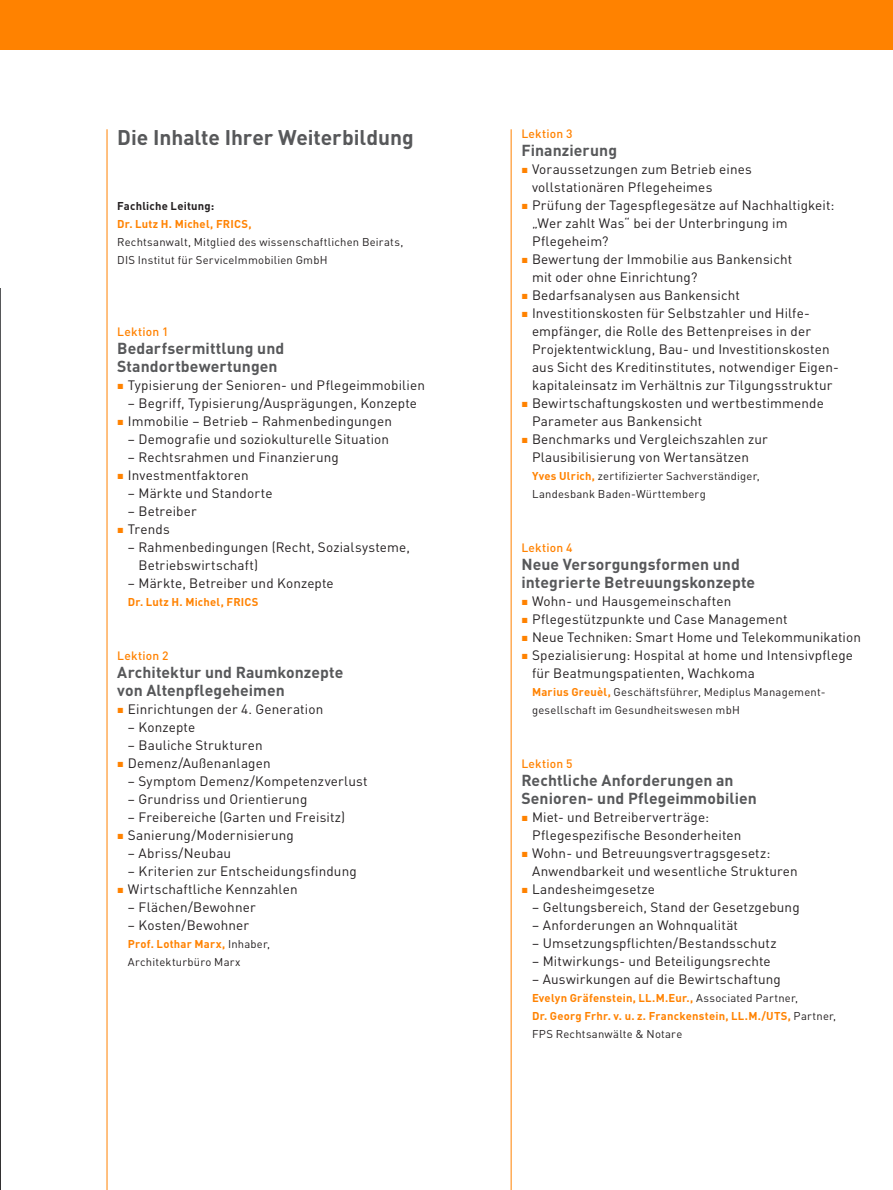
<style>
.page{position:relative;width:893px;height:1190px;background:#fff}
.page>*{position:absolute;margin:0;border:0;box-sizing:border-box;transform-origin:0 0}
.t1{font:700 21px "DIN Pro";letter-spacing:-.005em;color:#57585a}
.t2{font:700 15.75px/18px "DIN Pro";letter-spacing:.005em;color:#57585a}
.t3{font:13.5px/18px "DIN Pro";letter-spacing:.01em;color:#231f20}
.t4{font:500 12px "DIN Pro";letter-spacing:.015em;color:#ff8200}
.t5{font:11.25px/18px "DIN Pro";letter-spacing:.02em;color:#231f20}
.t6{font:700 11.25px/18px "DIN Pro";letter-spacing:.02em;color:#ff8200}
.t7{font:700 11.25px "DIN Pro";letter-spacing:.02em;color:#231f20}
.s1{color:#ff8200}
.s2{font-weight:700;color:#ff8200}
.s3{font-weight:400;color:#231f20}
</style>
<div class="page">
<svg style="left:0;top:288px;width:1px;height:902px"></svg>
<div style="left:0;top:0;width:893px;height:50px;background:#ff8200"></div>
<hr style="left:107px;top:129px;width:1px;height:1061px;background:#ff8200">
<hr style="left:511px;top:129px;width:1px;height:1061px;background:#ff8200">
<h1 class="t1" style="left:117px;top:123px;width:298px">Die Inhalte Ihrer Weiterbildung</h1>
<p class="t7" style="left:117px;top:198px;width:99px">Fachliche Leitung:</p>
<p class="t6" style="left:117px;top:214px;width:136px">Dr. Lutz H . Michel, FRICS,</p>
<p class="t5" style="left:117px;top:232px;width:287px">Rechtsanwalt, Mitglied des wissenschaftlichen Beirats,<br>DIS Institut für ServiceImmobilien GmbH</p>
<p class="t4" style="left:117px;top:323px;width:53px">Lektion 1</p>
<p class="t2" style="left:117px;top:339px;width:169px">Bedarfsermittlung und<br>Standortbewertungen</p>
<p class="t3" style="left:117px;top:376px;width:309px"><span class="s1">▪</span> Typisierung der Senioren- und Pflegeimmobilien</p>
<p class="t3" style="left:128px;top:394px;width:291px">– Begriff, Typisierung/Ausprägungen, Konzepte</p>
<p class="t3" style="left:117px;top:412px;width:276px"><span class="s1">▪</span> Immobilie – Betrieb – Rahmenbedingungen</p>
<p class="t3" style="left:128px;top:430px;width:263px">– Demografie und soziokulturelle Situation</p>
<p class="t3" style="left:128px;top:448px;width:212px">– Rechtsrahmen und Finanzierung</p>
<p class="t3" style="left:117px;top:466px;width:133px"><span class="s1">▪</span> Investmentfaktoren</p>
<p class="t3" style="left:128px;top:484px;width:146px">– Märkte und Standorte</p>
<p class="t3" style="left:128px;top:502px;width:70px">– Betreiber</p>
<p class="t3" style="left:117px;top:520px;width:54px"><span class="s1">▪</span> Trends</p>
<p class="t3" style="left:138px;top:538px;width:273px;text-indent:-11px">– Rahmenbedingungen (Recht, Sozialsysteme,<br>Betriebswirtschaft)</p>
<p class="t3" style="left:128px;top:574px;width:207px">– Märkte, Betreiber und Konzepte</p>
<p class="t6" style="left:128px;top:592px;width:132px">Dr. Lutz H . Michel, FRICS</p>
<p class="t4" style="left:117px;top:647px;width:53px">Lektion 2</p>
<p class="t2" style="left:117px;top:663px;width:228px">Architektur und Raumkonzepte von Altenpflegeheimen</p>
<p class="t3" style="left:117px;top:700px;width:207px"><span class="s1">▪</span> Einrichtungen der 4. Generation</p>
<p class="t3" style="left:128px;top:718px;width:69px">– Konzepte</p>
<p class="t3" style="left:128px;top:736px;width:136px">– Bauliche Strukturen</p>
<p class="t3" style="left:117px;top:754px;width:155px"><span class="s1">▪</span> Demenz/Außenanlagen</p>
<p class="t3" style="left:128px;top:772px;width:241px">– Symptom Demenz/Kompetenzverlust</p>
<p class="t3" style="left:128px;top:790px;width:181px">– Grundriss und Orientierung</p>
<p class="t3" style="left:128px;top:808px;width:219px">– Freibereiche (Garten und Freisitz)</p>
<p class="t3" style="left:117px;top:826px;width:178px"><span class="s1">▪</span> Sanierung/Modernisierung</p>
<p class="t3" style="left:128px;top:844px;width:105px">– Abriss/Neubau</p>
<p class="t3" style="left:128px;top:862px;width:230px">– Kriterien zur Entscheidungsfindung</p>
<p class="t3" style="left:117px;top:880px;width:182px"><span class="s1">▪</span> Wirtschaftliche Kennzahlen</p>
<p class="t3" style="left:128px;top:898px;width:129px">– Flächen/Bewohner</p>
<p class="t3" style="left:128px;top:916px;width:123px">– Kosten/Bewohner</p>
<p class="t5" style="left:128px;top:934px;width:144px"><span class="s2">Prof. Lothar Marx,</span> Inhaber,<br>Architekturbüro Marx</p>
<p class="t4" style="left:521px;top:125px;width:53px">Lektion 3</p>
<p class="t2" style="left:521px;top:141px;width:97px">Finanzierung</p>
<p class="t3" style="left:532px;top:160px;width:221px;text-indent:-11px"><span class="s1">▪</span> Voraussetzungen zum Betrieb eines vollstationären Pflegeheimes</p>
<p class="t3" style="left:532px;top:196px;width:304px;text-indent:-11px"><span class="s1">▪</span> Prüfung der Tagespflegesätze auf Nachhaltigkeit: „Wer zahlt Was“ bei der Unterbringung im<br>Pflegeheim?</p>
<p class="t3" style="left:532px;top:250px;width:262px;text-indent:-11px"><span class="s1">▪</span> Bewertung der Immobilie aus Bankensicht mit oder ohne Einrichtung?</p>
<p class="t3" style="left:521px;top:286px;width:220px"><span class="s1">▪</span> Bedarfsanalysen aus Bankensicht</p>
<p class="t3" style="left:532px;top:304px;width:308px;text-indent:-11px"><span class="s1">▪</span> Investitionskosten für Selbstzahler und Hilfe&shy;empfänger, die Rolle des Bettenpreises in der Projektentwicklung, Bau- und Investitionskosten aus Sicht des Kreditinstitutes, notwendiger Eigen&shy;kapitaleinsatz im Verhältnis zur Tilgungsstruktur</p>
<p class="t3" style="left:532px;top:394px;width:293px;text-indent:-11px"><span class="s1">▪</span> Bewirtschaftungskosten und wertbestimmende<br>Parameter aus Bankensicht</p>
<p class="t3" style="left:532px;top:430px;width:237px;text-indent:-11px"><span class="s1">▪</span> Benchmarks und Vergleichszahlen zur<br>Plausibilisierung von Wertansätzen</p>
<p class="t5" style="left:532px;top:466px;width:229px"><span class="s2">Yves Ulrich,</span> zertifizierter Sachverständiger,<br>Landesbank Baden-Württemberg</p>
<p class="t4" style="left:521px;top:539px;width:53px">Lektion 4</p>
<p class="t2" style="left:521px;top:555px;width:235px">Neue Versorgungsformen und integrierte Betreuungskonzepte</p>
<p class="t3" style="left:521px;top:592px;width:211px"><span class="s1">▪</span> Wohn- und Hausgemeinschaften</p>
<p class="t3" style="left:521px;top:610px;width:268px"><span class="s1">▪</span> Pflegestützpunkte und Case Management</p>
<p class="t3" style="left:521px;top:628px;width:341px"><span class="s1">▪</span> Neue Techniken: Smart Home und Telekommunikation</p>
<p class="t3" style="left:532px;top:646px;width:322px;text-indent:-11px"><span class="s1">▪</span> Spezialisierung: Hospital at home und Intensivpflege für Beatmungspatienten, Wachkoma</p>
<p class="t5" style="left:532px;top:682px;width:293px"><span class="s2">Marius Greuèl,</span> Geschäftsführer, Mediplus Management&shy;gesellschaft im Gesundheitswesen mbH</p>
<p class="t4" style="left:521px;top:755px;width:53px">Lektion 5</p>
<p class="t2" style="left:521px;top:771px;width:237px">Rechtliche Anforderungen an<br>Senioren- und Pflegeimmobilien</p>
<p class="t3" style="left:532px;top:808px;width:211px;text-indent:-11px"><span class="s1">▪</span> Miet- und Betreiberverträge:<br>Pflegespezifische Besonderheiten</p>
<p class="t3" style="left:532px;top:844px;width:267px;text-indent:-11px"><span class="s1">▪</span> Wohn- und Betreuungsvertragsgesetz:<br>Anwendbarkeit und wesentliche Strukturen</p>
<p class="t3" style="left:521px;top:880px;width:135px"><span class="s1">▪</span> Landesheimgesetze</p>
<p class="t3" style="left:532px;top:898px;width:269px">– Geltungsbereich, Stand der Gesetzgebung</p>
<p class="t3" style="left:532px;top:916px;width:207px">– Anforderungen an Wohnqualität</p>
<p class="t3" style="left:532px;top:934px;width:246px">– U msetzungspflichten/Bestandsschutz</p>
<p class="t3" style="left:532px;top:952px;width:240px">– Mitwirkungs- und Beteiligungsrechte</p>
<p class="t3" style="left:532px;top:970px;width:250px">– Auswirkungen auf die Bewirtschaftung</p>
<p class="t6" style="left:532px;top:988px;width:306px">Evelyn Gräfenstein, LL.M .Eur., <span class="s3">Associated Partner,<br></span>Dr. Georg Frhr. v. u. z. Franckenstein, LL.M ./UTS, <span class="s3">Partner,<br>FPS Rechtsanwälte &amp; Notare</span></p>
</div>
